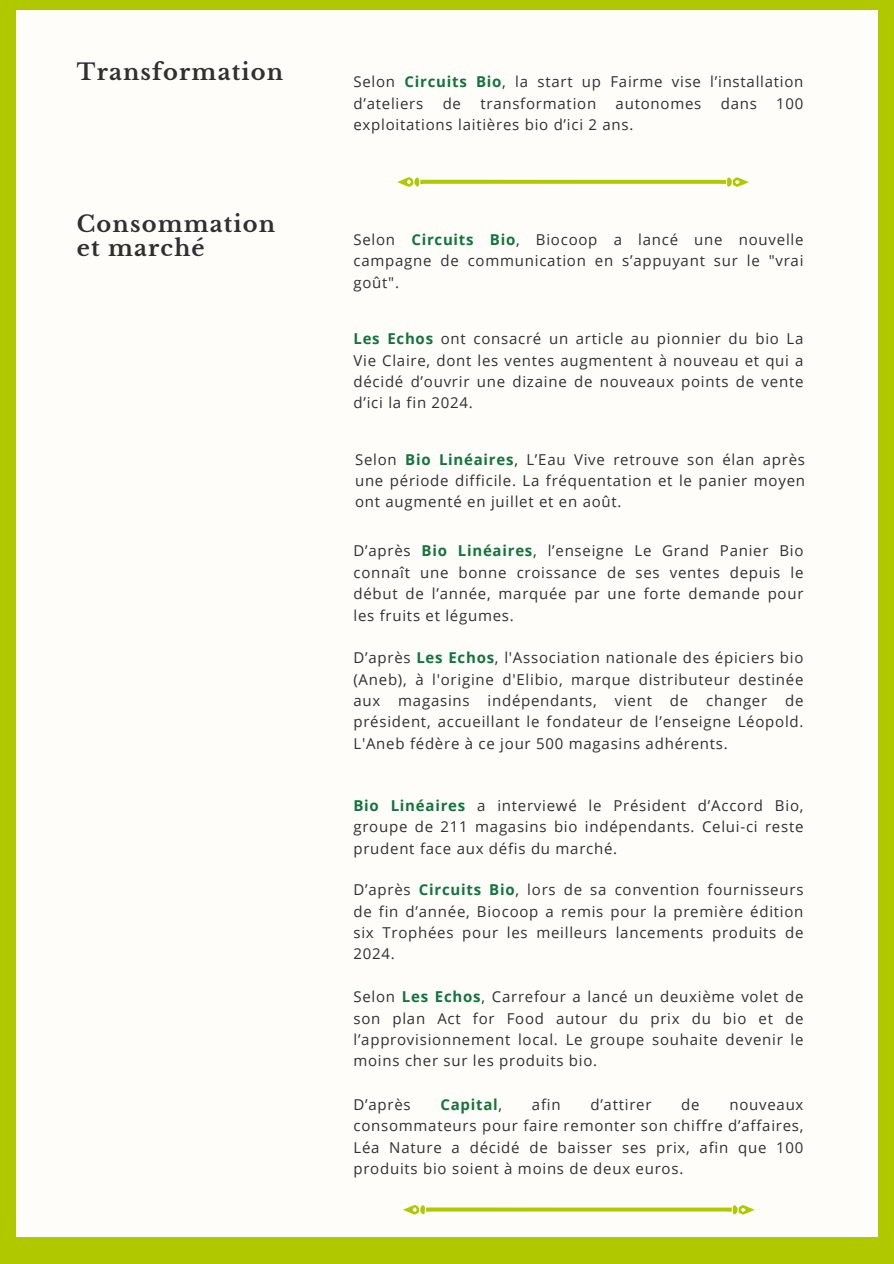
<style>
.page{position:relative;width:894px;height:1264px;background:#fff}
.page>*{position:absolute;margin:0;border:0;box-sizing:border-box;transform-origin:0 0}
.t1{font:700 22.5px/24.8px "Libre Baskerville";letter-spacing:.05em;color:#303030}
.t2{font:15px/21.3px "Open Sans";letter-spacing:.05em;color:#303030;text-align:justify}
.t3{font:700 15px "Open Sans";letter-spacing:.05em;color:#14733e}
.s1{font-weight:700;color:#14733e}
.s2{font-weight:400;color:#303030}
</style>
<div class="page">
<div style="left:0;top:0;width:893px;height:1263px;background:#afc800"></div>
<div style="left:17px;top:11px;width:859px;height:1226px;background:#fffdfa"></div>
<svg style="left:397px;top:177px;width:351px;height:10px"></svg>
<svg style="left:403px;top:1205px;width:351px;height:9px"></svg>
<h1 class="t1" style="left:77px;top:60px;width:207px">Transformation</h1>
<p class="t1" style="left:77px;top:211px;width:200px">Consommation et marché</p>
<p class="t2" style="left:353px;top:71px;width:451px">Selon <span class="s1">Circuits Bio</span>, la start up Fairme vise l’installation d’ateliers</p>
<p class="t2" style="left:442px;top:92px;width:20px">de</p>
<p class="t2" style="left:480px;top:92px;width:117px">transformation</p>
<p class="t2" style="left:615px;top:92px;width:87px">autonomes</p>
<p class="t2" style="left:720px;top:92px;width:38px">dans</p>
<p class="t2" style="left:776px;top:92px;width:29px">100</p>
<p class="t2" style="left:353px;top:113px;width:281px">exploitations laitières bio d’ici 2 ans.</p>
<p class="t2" style="left:353px;top:229px;width:451px">Selon <span class="s1">Circuits Bio</span>, Biocoop a lancé une nouvelle campagne de communication en s’appuyant sur le "vrai goût".</p>
<h1 class="t2" style="left:353px;top:328px;width:451px"><span class="s1">Les Echos</span> ont consacré un article au pionnier du bio La Vie Claire, dont les ventes augmentent à nouveau et qui a décidé d’ouvrir une dizaine de nouveaux points de vente d’ici la fin 2024.</h1>
<p class="t2" style="left:355px;top:448px;width:451px">Selon <span class="s1">Bio Linéaires</span>, L’Eau Vive retrouve son élan après une période difficile. La fréquentation et le panier moyen ont augmenté en juillet et en août.</p>
<p class="t2" style="left:353px;top:540px;width:451px">D’après <span class="s1">Bio Linéaires</span>, l’enseigne Le Grand Panier Bio connaît une bonne croissance de ses ventes depuis le début de l’année, marquée par une forte demande pour les fruits et légumes.</p>
<p class="t2" style="left:353px;top:647px;width:451px">D’après <span class="s1">Les Echos</span>, l'Association nationale des épiciers bio (Aneb), à l'origine d'Elibio, marque distributeur destinée aux magasins indépendants, vient de changer de président, accueillant le fondateur de l’enseigne Léopold.<br>L'Aneb fédère à ce jour 500 magasins adhérents.</p>
<p class="t2" style="left:353px;top:794px;width:451px"><span class="s1">Bio Linéaires</span> a interviewé le Président d’Accord Bio, groupe de 211 magasins bio indépendants. Celui-ci reste prudent face aux défis du marché.</p>
<p class="t2" style="left:353px;top:878px;width:451px">D’après <span class="s1">Circuits Bio</span>, lors de sa convention fournisseurs de fin d’année, Biocoop a remis pour la première édition six Trophées pour les meilleurs lancements produits de 2024.</p>
<p class="t2" style="left:353px;top:985px;width:451px">Selon <span class="s1">Les Echos</span>, Carrefour a lancé un deuxième volet de son plan Act for Food autour du prix du bio et de l’approvisionnement local. Le groupe souhaite devenir le moins cher sur les produits bio.</p>
<p class="t2" style="left:353px;top:1093px;width:59px">D’après</p>
<p class="t3" style="left:440px;top:1093px;width:63px">Capital<span class="s2">,</span></p>
<p class="t2" style="left:532px;top:1093px;width:30px">afin</p>
<p class="t2" style="left:590px;top:1093px;width:63px">d’attirer</p>
<p class="t2" style="left:681px;top:1093px;width:20px">de</p>
<p class="t2" style="left:353px;top:1093px;width:451px;text-indent:376px">nouveaux consommateurs pour faire remonter son chiffre d’affaires, Léa Nature a décidé de baisser ses prix, afin que 100 produits bio soient à moins de deux euros.</p>
</div>
